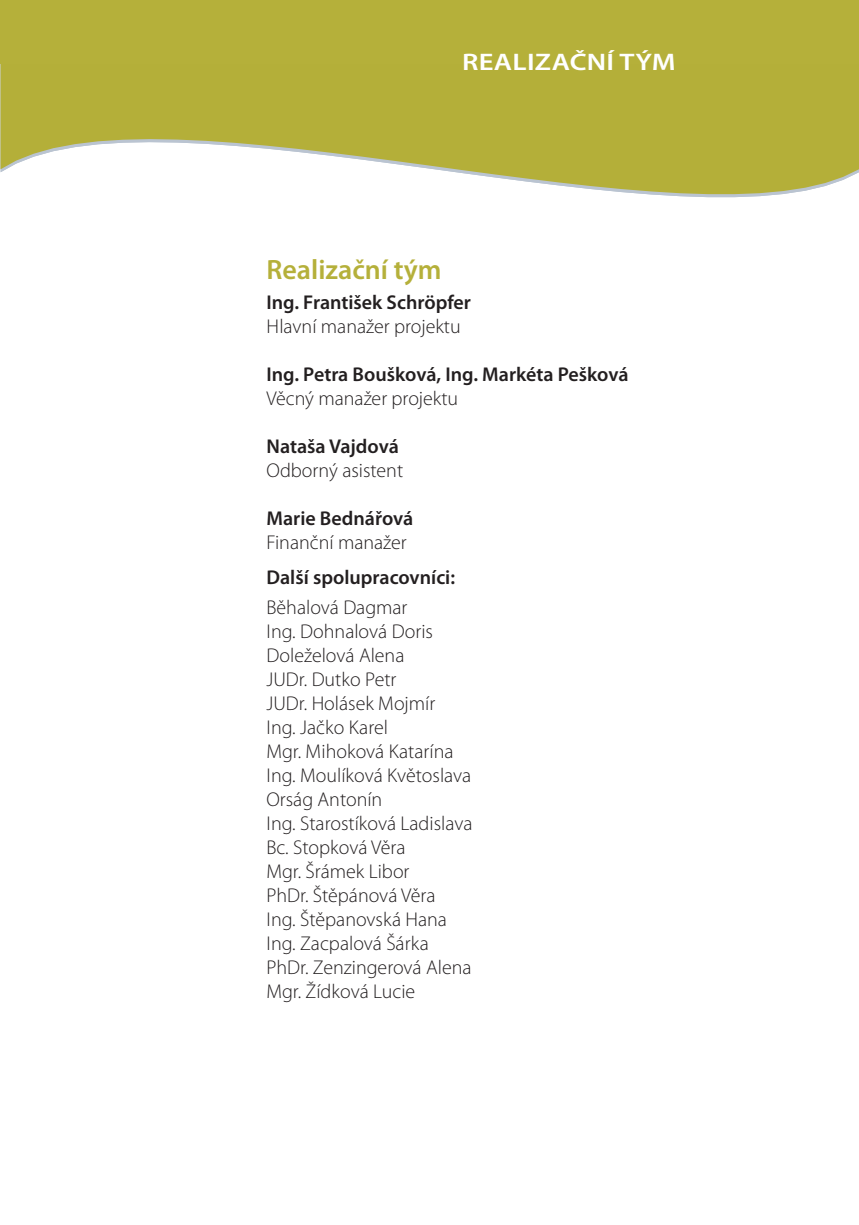
<style>
.page{position:relative;width:859px;height:1225px;background:#fff}
.page>*{position:absolute;margin:0;border:0;box-sizing:border-box;transform-origin:0 0}
.t1{font:600 28px "Myriad Pro";color:#b5b03a}
.t2{font:600 24px "Myriad Pro";letter-spacing:.01em;color:#fff;scale:1.2 1}
.t3{font:300 20px/24px "Myriad Pro";color:#231f20}
.t4{font:600 20px "Myriad Pro";color:#231f20}
</style>
<div class="page">
<svg style="left:1px;top:64px;width:858px;height:130px;fill:#b4af39"></svg>
<div style="left:0;top:0;width:859px;height:64px;background:#b5b03a"></div>
<p class="t2" style="left:462px;top:46px;width:179px">REALIZAČNÍ TÝM</p>
<h1 class="t1" style="left:266px;top:252px;width:177px">Realizační tým</h1>
<p class="t4" style="left:266px;top:289px;width:206px">Ing. František Schröpfer</p>
<p class="t3" style="left:266px;top:314px;width:196px">Hlavní manažer projektu</p>
<p class="t4" style="left:266px;top:361px;width:364px">Ing. Petra Boušková, Ing. Markéta Pešková</p>
<p class="t3" style="left:266px;top:386px;width:193px">Věcný manažer projektu</p>
<p class="t4" style="left:266px;top:433px;width:134px">Nataša Vajdová</p>
<p class="t3" style="left:266px;top:458px;width:138px">Odborný asistent</p>
<p class="t4" style="left:266px;top:505px;width:148px">Marie Bednářová</p>
<p class="t3" style="left:266px;top:530px;width:142px">Finanční manažer</p>
<p class="t4" style="left:266px;top:565px;width:190px">Další spolupracovníci:</p>
<p class="t3" style="left:266px;top:595px;width:207px">Běhalová Dagmar<br>Ing. Dohnalová Doris<br>Doleželová Alena<br>JUDr. Dutko Petr<br>JUDr. Holásek Mojmír<br>Ing. Jačko Karel<br>Mgr. Mihoková Katarína<br>Ing. Moulíková Květoslava<br>Orság Antonín<br>Ing. Starostíková Ladislava<br>Bc. Stopková Věra<br>Mgr. Šrámek Libor<br>PhDr. Štěpánová Věra<br>Ing. Štěpanovská Hana<br>Ing. Zacpalová Šárka<br>PhDr. Zenzingerová Alena<br>Mgr. Žídková Lucie</p>
</div>
